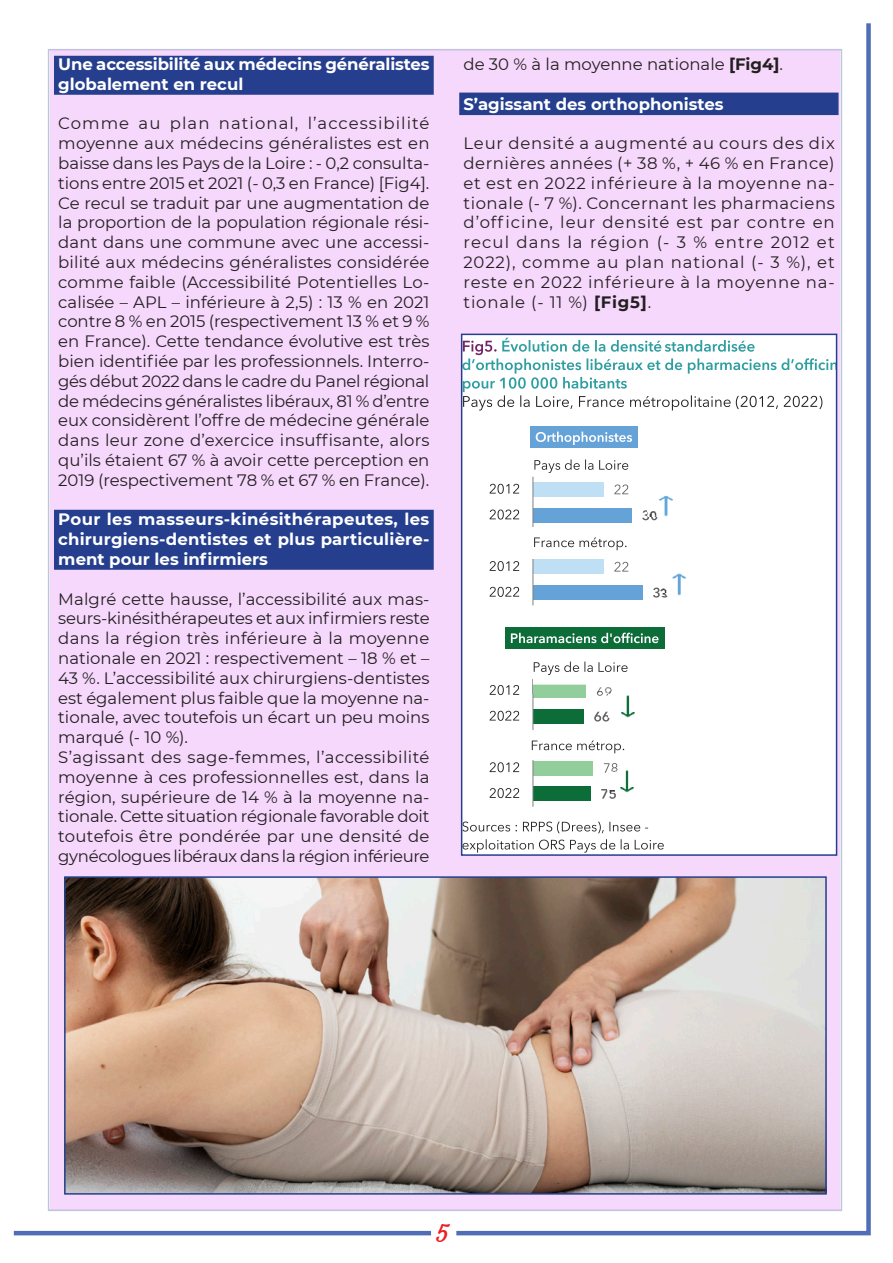
<style>
.page{position:relative;width:893px;height:1263px;background:#fff}
.page>*{position:absolute;margin:0;border:0;box-sizing:border-box;transform-origin:0 0}
.t1{font:24px "Courgette";color:#ee1d23}
.t2{font:16.5px/19.8px "Montserrat";color:#231f20;text-align:justify}
.t3{font:700 16.5px/19.8px "Montserrat";color:#fff}
.s1{font-weight:700}
</style>
<div class="page">
<hr style="left:14px;top:1231px;width:417px;height:4px;background:#506eb5">
<svg style="left:456px;top:23px;width:415px;height:1213px"></svg>
<div style="left:50px;top:50px;width:790px;height:1160px;background:#f6d8fc"></div>
<div style="left:54px;top:56px;width:380px;height:39px;background:#253f8e"></div>
<div style="left:54px;top:510px;width:380px;height:60px;background:#253f8e"></div>
<div style="left:459px;top:93px;width:379px;height:22px;background:#253f8e"></div>
<div style="left:462px;top:334px;width:375px;height:521px;background:#fff"></div>
<svg style="left:464px;top:338px;width:370px;height:72px"></svg>
<svg style="left:464px;top:821px;width:184px;height:12px"></svg>
<svg style="left:464px;top:839px;width:151px;height:14px"></svg>
<svg style="left:621px;top:839px;width:8px;height:10px"></svg>
<svg style="left:635px;top:840px;width:29px;height:9px"></svg>
<div style="left:533px;top:585px;width:109px;height:15px;background:#64a2d7"></div>
<div style="left:533px;top:560px;width:70px;height:14px;background:#bfdff5"></div>
<div style="left:533px;top:508px;width:99px;height:14px;background:#64a2d7"></div>
<div style="left:533px;top:482px;width:70px;height:15px;background:#bfdff5"></div>
<hr style="left:533px;top:477px;width:1px;height:128px;background:#7f807f">
<svg style="left:653px;top:587px;width:15px;height:11px"></svg>
<svg style="left:614px;top:562px;width:14px;height:10px"></svg>
<svg style="left:642px;top:510px;width:16px;height:10px"></svg>
<svg style="left:614px;top:484px;width:14px;height:10px"></svg>
<svg style="left:490px;top:587px;width:29px;height:10px"></svg>
<svg style="left:490px;top:561px;width:29px;height:10px"></svg>
<svg style="left:490px;top:509px;width:29px;height:11px"></svg>
<svg style="left:490px;top:484px;width:29px;height:10px"></svg>
<div style="left:530px;top:426px;width:108px;height:22px;background:#64a2d7"></div>
<svg style="left:536px;top:432px;width:96px;height:13px"></svg>
<div style="left:533px;top:787px;width:57px;height:14px;background:#0d6d39"></div>
<div style="left:533px;top:761px;width:60px;height:14px;background:#91ce9b"></div>
<div style="left:533px;top:709px;width:51px;height:15px;background:#0d6d39"></div>
<div style="left:533px;top:684px;width:53px;height:14px;background:#91ce9b"></div>
<hr style="left:533px;top:678px;width:1px;height:129px;background:#7f807f">
<svg style="left:601px;top:789px;width:15px;height:10px"></svg>
<svg style="left:604px;top:763px;width:14px;height:10px"></svg>
<svg style="left:594px;top:712px;width:15px;height:9px"></svg>
<svg style="left:597px;top:693px;width:14px;height:3px"></svg>
<svg style="left:490px;top:788px;width:29px;height:10px"></svg>
<svg style="left:490px;top:762px;width:29px;height:10px"></svg>
<svg style="left:490px;top:711px;width:29px;height:10px"></svg>
<svg style="left:490px;top:685px;width:29px;height:10px"></svg>
<div style="left:505px;top:628px;width:159px;height:21px;background:#0d6d39"></div>
<svg style="left:511px;top:633px;width:148px;height:10px"></svg>
<img style="left:608px;top:695px;width:27px;height:22px">
<img style="left:608px;top:770px;width:26px;height:22px">
<svg style="left:534px;top:459px;width:94px;height:14px"></svg>
<div style="left:520px;top:527px;width:125px;height:32px;background:#fff"></div>
<svg style="left:534px;top:537px;width:92px;height:13px"></svg>
<img style="left:532px;top:661px;width:80px;height:32px">
<svg style="left:534px;top:662px;width:94px;height:13px"></svg>
<div style="left:518px;top:730px;width:124px;height:30px;background:#fff"></div>
<svg style="left:532px;top:740px;width:92px;height:13px"></svg>
<img style="left:647px;top:495px;width:26px;height:22px">
<img style="left:660px;top:573px;width:26px;height:22px">
<div style="left:461px;top:334px;width:376px;height:522px;border:2px solid #253f8e"></div>
<img style="left:67px;top:879px;width:757px;height:312px">
<div style="left:64px;top:876px;width:763px;height:318px;border:2px solid #253f8e"></div>
<p class="t3" style="left:58px;top:53px;width:373px">Une accessibilité aux médecins généralistes globalement en recul</p>
<p class="t2" style="left:58px;top:113px;width:373px">Comme au plan national, l’accessibilité moyenne aux médecins généralistes est en baisse dans les Pays de la Loire : - 0,2 consulta&shy;tions entre 2015 et 2021 (- 0,3 en France) [Fig4].<br>Ce recul se traduit par une augmentation de la proportion de la population régionale rési&shy;dant dans une commune avec une accessi&shy;bilité aux médecins généralistes considérée comme faible (Accessibilité Potentielles Lo&shy;calisée – APL – inférieure à 2,5) : 13 % en 2021 contre 8 % en 2015 (respectivement 13 % et 9 % en France). Cette tendance évolutive est très bien identifiée par les professionnels. Interro&shy;gés début 2022 dans le cadre du Panel régional de médecins généralistes libéraux, 81 % d’entre eux considèrent l’offre de médecine générale dans leur zone d’exercice insuffisante, alors qu’ils étaient 67 % à avoir cette perception en 2019 (respectivement 78 % et 67 % en France).</p>
<p class="t3" style="left:58px;top:509px;width:373px;text-align:justify">Pour les masseurs-kinésithérapeutes, les chirurgiens-dentistes et plus particulière&shy;ment pour les infirmiers</p>
<p class="t2" style="left:58px;top:588px;width:373px;text-align:left">Malgré cette hausse, l’accessibilité aux mas&shy;seurs-kinésithérapeutes et aux infirmiers reste dans la région très inférieure à la moyenne nationale en 2021 : respectivement – 18 % et – 43 %. L’accessibilité aux chirurgiens-dentistes est également plus faible que la moyenne na&shy;tionale, avec toutefois un écart un peu moins marqué (- 10 %).<br>S’agissant des sage-femmes, l’accessibilité moyenne à ces professionnelles est, dans la région, supérieure de 14 % à la moyenne na&shy;tionale. Cette situation régionale favorable doit toutefois être pondérée par une densité de gynécologues libéraux dans la région inférieure</p>
<p class="t2" style="left:463px;top:54px;width:321px">de 30 % à la moyenne nationale <span class="s1">[Fig4]</span>.</p>
<p class="t3" style="left:463px;top:93px;width:262px">S’agissant des orthophonistes</p>
<p class="t2" style="left:463px;top:133px;width:373px">Leur densité a augmenté au cours des dix dernières années (+ 38 %, + 46 % en France) et est en 2022 inférieure à la moyenne na&shy;tionale (- 7 %). Concernant les pharmaciens d’officine, leur densité est par contre en recul dans la région (- 3 % entre 2012 et 2022), comme au plan national (- 3 %), et reste en 2022 inférieure à la moyenne na&shy;tionale (- 11 %) <span class="s1">[Fig5]</span>.</p>
<h1 class="t1" style="left:435px;top:1219px;width:14px">5</h1>
</div>
